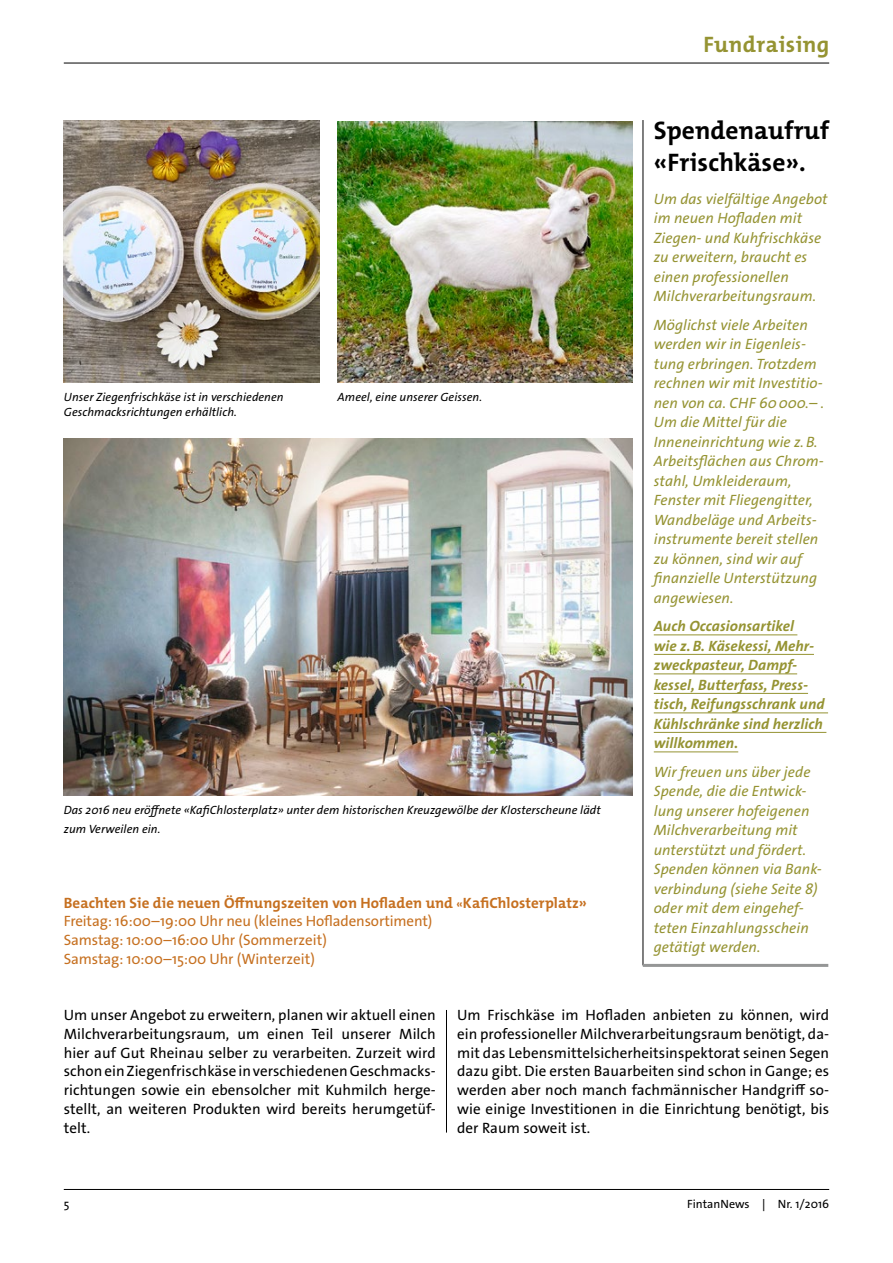
<style>
.page{position:relative;width:893px;height:1263px;background:#fff}
.page>*{position:absolute;margin:0;border:0;box-sizing:border-box;transform-origin:0 0}
.Titel_Kästchen{font:700 25.5px "The Mix Os F";letter-spacing:.005em;color:#000}
.Lauftext_10_12_5pt{font:700 22.5px "The Mix Os F";letter-spacing:.02em;color:#959332}
.Lauftext_Kästchen{font:italic 15px/19.5px "The Sans Os F";letter-spacing:.005em;color:#959332}
.Lauftext_10_12_5pt-2{font:15px/18.8px "The Sans Os F";letter-spacing:.005em;color:#000;text-align:justify}
.Lauftext_Kästchen-2{font:italic 700 15px/19.5px "The Sans Os F";letter-spacing:.005em;color:#959332}
.Lauftext_10_12_5pt-3{font:15px "The Sans Os F";letter-spacing:-.01em;color:#c67020}
.Zwischentitel_10_12{font:700 15px "The Mix Os F";letter-spacing:.005em;color:#c67020}
.Bildlegende{font:italic 12px "The Sans Os F";letter-spacing:.005em;color:#000}
.t1{font:12px "The Sans Os F";letter-spacing:.005em;color:#000}
.s1{font-size:12px}
</style>
<div class="page">
<hr style="left:64px;top:1189px;width:765px;height:1px;background:#000">
<hr style="left:64px;top:63px;width:765px;height:1px;background:#000">
<img style="left:64px;top:439px;width:568px;height:356px">
<img style="left:64px;top:120px;width:256px;height:262px">
<hr style="left:654px;top:634px;width:143px;height:1px;background:#959332">
<hr style="left:654px;top:654px;width:160px;height:1px;background:#959332">
<hr style="left:654px;top:673px;width:143px;height:1px;background:#959332">
<hr style="left:654px;top:693px;width:154px;height:1px;background:#959332">
<hr style="left:654px;top:712px;width:174px;height:1px;background:#959332">
<hr style="left:654px;top:732px;width:172px;height:1px;background:#959332">
<hr style="left:654px;top:751px;width:84px;height:1px;background:#959332">
<hr style="left:446px;top:1010px;width:1px;height:122px;background:#000">
<hr style="left:643px;top:120px;width:1px;height:845px;background:#000">
<hr style="left:643px;top:964px;width:185px;height:3px;background:#959696">
<img style="left:338px;top:121px;width:294px;height:262px">
<p class="Bildlegende" style="left:64px;top:389px;width:221px">Unser Ziegenfrischkäse ist in verschiedenen</p>
<p class="Bildlegende" style="left:64px;top:404px;width:174px">Geschmacksrichtungen erhältlich.</p>
<p class="Bildlegende" style="left:338px;top:390px;width:146px">Ameel, eine unserer Geissen.</p>
<p class="Bildlegende" style="left:64px;top:802px;width:538px">Das 2016 neu eröffnete «KafiChlosterplatz» unter dem historischen Kreuzgewölbe der Klosterscheune lädt</p>
<p class="Bildlegende" style="left:64px;top:821px;width:98px">zum Verweilen ein.</p>
<p class="Zwischentitel_10_12" style="left:64px;top:893px;width:525px">Beachten Sie die neuen Öffnungszeiten von Hofladen und <span class="s1">«</span>KafiChlosterplatz»</p>
<p class="Lauftext_10_12_5pt-3" style="left:64px;top:912px;width:370px">Freitag: 16:00–19:00 Uhr neu (kleines Hofladensortiment)</p>
<p class="Lauftext_10_12_5pt-3" style="left:64px;top:930px;width:265px">Samstag: 10:00–16:00 Uhr (Sommerzeit)</p>
<p class="Lauftext_10_12_5pt-3" style="left:64px;top:949px;width:253px">Samstag: 10:00–15:00 Uhr (Winterzeit)</p>
<p class="Lauftext_10_12_5pt" style="left:703px;top:30px;width:127px">Fundraising</p>
<p class="Titel_Kästchen" style="left:654px;top:114px;width:177px">Spendenaufruf</p>
<p class="Titel_Kästchen" style="left:654px;top:146px;width:154px">«Frischkäse».</p>
<p class="Lauftext_Kästchen" style="left:654px;top:189px;width:175px">Um das vielfältige Angebot im neuen Hofladen mit<br>Ziegen- und Kuhfrischkäse zu erweitern, braucht es</p>
<p class="Lauftext_Kästchen" style="left:654px;top:267px;width:164px">einen professionellen<br>Milchverarbeitungsraum.</p>
<p class="Lauftext_Kästchen" style="left:654px;top:315px;width:172px">Möglichst viele Arbeiten werden wir in Eigenleis&shy;tung erbringen. Trotzdem rechnen wir mit Investitio&shy;nen von ca. CHF 60000.– .<br>Um die Mittel für die</p>
<p class="Lauftext_Kästchen" style="left:654px;top:432px;width:171px">Inneneinrichtung wie z.B.<br>Arbeitsflächen aus Chrom&shy;stahl, Umkleideraum,<br>Fenster mit Fliegengitter,<br>Wandbeläge und Arbeits-</p>
<p class="Lauftext_Kästchen" style="left:654px;top:530px;width:166px">instrumente bereit stellen zu können, sind wir auf</p>
<p class="Lauftext_Kästchen" style="left:654px;top:569px;width:165px">finanzielle Unterstützung angewiesen.</p>
<p class="Lauftext_Kästchen-2" style="left:654px;top:617px;width:172px">Auch Occasionsartikel<br>wie z.B. Käsekessi, Mehr&shy;zweckpasteur, Dampf&shy;kessel, Butterfass, Press&shy;tisch, Reifungsschrank und<br>Kühlschränke sind herzlich willkommen.</p>
<p class="Lauftext_Kästchen" style="left:654px;top:762px;width:169px">Wir freuen uns über jede<br>Spende, die die Entwick&shy;lung unserer hofeigenen<br>Milchverarbeitung mit unterstützt und fördert.<br>Spenden können via Bank&shy;verbindung (siehe Seite 8) oder mit dem eingehef&shy;teten Einzahlungsschein getätigt werden.</p>
<p class="Lauftext_10_12_5pt-2" style="left:64px;top:1006px;width:374px">Um unser Angebot zu erweitern, planen wir aktuell einen Milchverarbeitungsraum, um einen Teil unserer Milch hier auf Gut Rheinau selber zu verarbeiten. Zurzeit wird schon ein Ziegenfrischkäse in verschiedenen Geschmacks&shy;richtungen sowie ein ebensolcher mit Kuhmilch herge&shy;stellt, an weiteren Produkten wird bereits herumgetüf&shy;telt.</p>
<p class="Lauftext_10_12_5pt-2" style="left:457px;top:1006px;width:374px">Um Frischkäse im Hofladen anbieten zu können, wird ein professioneller Milchverarbeitungsraum benötigt, da&shy;mit das Lebensmittelsicherheitsinspektorat seinen Segen dazu gibt. Die ersten Bauarbeiten sind schon in Gange; es werden aber noch manch fachmännischer Handgriff so&shy;wie einige Investitionen in die Einrichtung benötigt, bis der Raum soweit ist.</p>
<p class="t1" style="left:64px;top:1196px;width:7px">5</p>
<p class="t1" style="left:687px;top:1196px;width:144px">FintanNews ↕ Nr. 1/2016</p>
</div>
